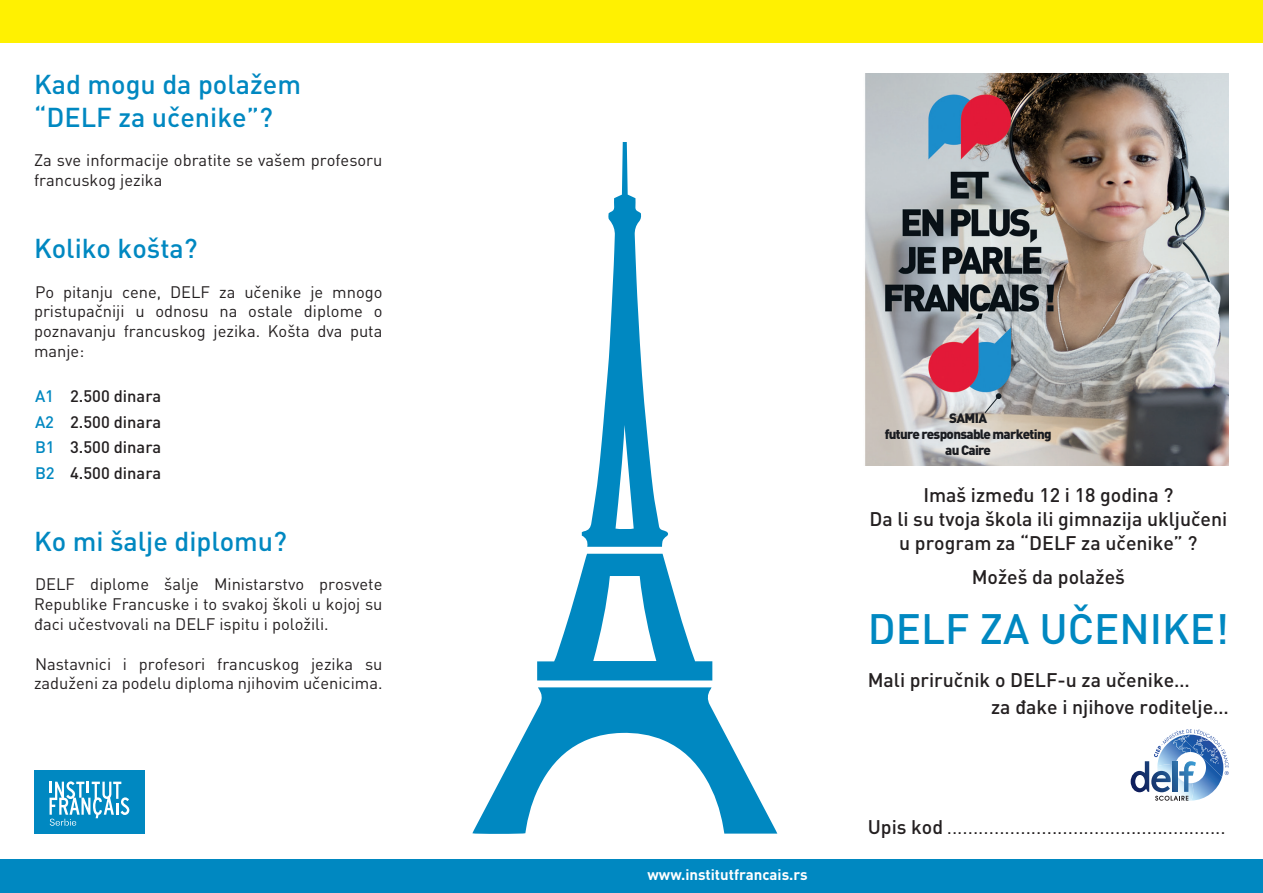
<style>
.page{position:relative;width:1263px;height:893px;background:#fff}
.page>*{position:absolute;margin:0;border:0;box-sizing:border-box;transform-origin:0 0}
.t1{font:500 42px "DIN Pro";color:#0088c1}
.t2{font:500 27px/32.4px "DIN Pro";color:#0088c1}
.t3{font:500 19.5px/24px "DIN Pro";color:#231f20;text-align:center}
.t4{font:19.5px "DINOT";color:#231f20}
.t5{font:16.5px/19.8px "DIN Pro";color:#231f20}
.t6{font:500 16.5px/25.5px "DIN Pro";color:#231f20;text-align:justify}
.t7{font:700 15px "DINOT";color:#fff}
.t8{font:900 13.35px/16px "DIN";letter-spacing:-.05em;color:#1a1c21;text-align:center}
.s1{color:#0088c1}
.s2{font-weight:500}
</style>
<div class="page">
<img style="left:865px;top:74px;width:364px;height:392px">
<svg style="left:984px;top:393px;width:17px;height:21px"></svg>
<div style="left:0;top:860px;width:1263px;height:33px;background:#0088c1"></div>
<svg style="left:1131px;top:729px;width:98px;height:72px"></svg>
<div style="left:0;top:0;width:1263px;height:42px;background:#fff101"></div>
<div style="left:34px;top:770px;width:111px;height:64px;background:#0088c1"></div>
<svg style="left:50px;top:781px;width:79px;height:45px"></svg>
<svg style="left:472px;top:687px;width:305px;height:147px"></svg>
<svg style="left:582px;top:142px;width:86px;height:405px"></svg>
<svg style="left:537px;top:554px;width:175px;height:126px"></svg>
<h2 class="t2" style="left:34px;top:67px;width:269px">Kad mogu da polažem “DELF za učenike”?</h2>
<p class="t5" style="left:34px;top:150px;width:350px">Za sve informacije obratite se vašem profesoru francuskog jezika</p>
<h2 class="t2" style="left:34px;top:231px;width:165px">Koliko košta?</h2>
<p class="t5" style="left:34px;top:281px;width:350px;text-align:justify">Po pitanju cene, DELF za učenike je mnogo pristupačniji u odnosu na ostale diplome o poznavanju francuskog jezika. Košta dva puta manje:</p>
<p class="t6" style="left:35px;top:383px;width:128px"><span class="s1">A1</span> 2.500 dinara <span class="s1">A2</span> 2.500 dinara <span class="s1">B1</span> 3.500 dinara <span class="s1">B2</span> 4.500 dinara</p>
<h2 class="t2" style="left:34px;top:524px;width:255px">Ko mi šalje diplomu?</h2>
<p class="t5" style="left:34px;top:574px;width:350px;text-align:justify">DELF diplome šalje Ministarstvo prosvete Republike Francuske i to svakoj školi u kojoj su đaci učestvovali na DELF ispitu i položili.</p>
<p class="t5" style="left:34px;top:653px;width:350px">Nastavnici i profesori francuskog jezika su zaduženi za podelu diploma njihovim učenicima.</p>
<p class="t7" style="left:648px;top:865px;width:162px">www.institutfrancais.rs</p>
<p class="t8" style="left:885px;top:409px;width:168px">Samia<br>future responsable marketing au Caire</p>
<p class="t3" style="left:869px;top:482px;width:359px">Imaš između 12 i 18 godina ?<br>Da li su tvoja škola ili gimnazija uključeni u program za “DELF za učenike” ?</p>
<p class="t3" style="left:972px;top:564px;width:155px">Možeš da polažeš</p>
<h1 class="t1" style="left:868px;top:600px;width:363px">DELF ZA UČENIKE!</h1>
<p class="t3" style="left:991px;top:666px;width:239px;line-height:27px;text-align:left;text-indent:-123px">Mali priručnik o DELF-u za učenike…<br>za đake i njihove roditelje…</p>
<p class="t4" style="left:868px;top:815px;width:360px"><span class="s2">Upis kod</span> .....................................................</p>
</div>
